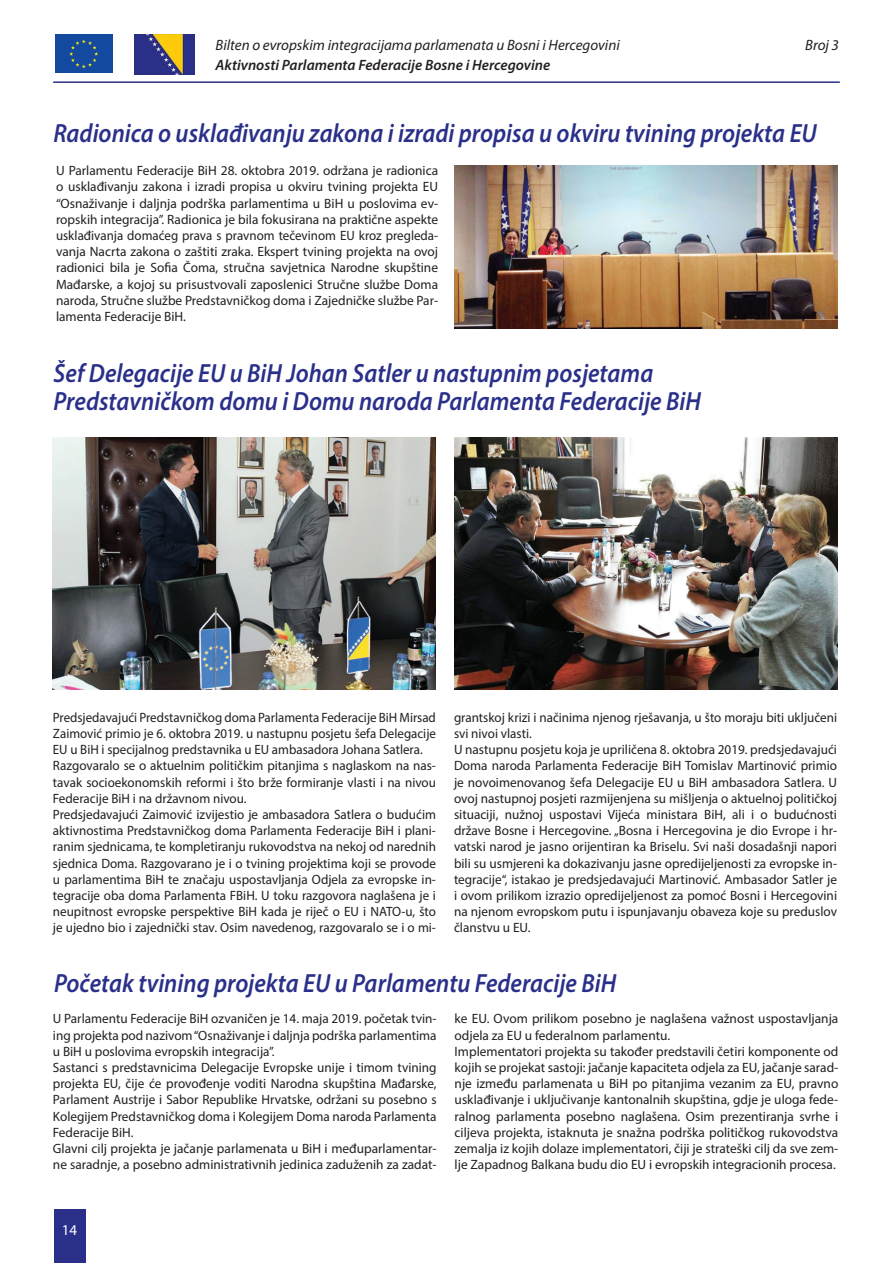
<style>
.page{position:relative;width:893px;height:1263px;background:#fff}
.page>*{position:absolute;margin:0;border:0;box-sizing:border-box;transform-origin:0 0}
.t1{font:italic 600 26.4px/28.8px "Myriad Pro";color:#2a3089;scale:.91 1}
.t2{font:italic 15px "Myriad Pro";color:#231f20}
.t3{font:italic 600 15px "Myriad Pro";color:#231f20}
.t4{font:15px "Myriad Pro";color:#fff}
.t5{font:13.5px/16.2px "Myriad Pro";color:#231f20}
.t6{font:13.5px/16.2px "Myriad Pro";color:#231f20;scale:.96 1}
</style>
<div class="page">
<hr style="left:53px;top:81px;width:787px;height:2px;background:#2a3089">
<div style="left:54px;top:34px;width:60px;height:40px;background:#13499f"></div>
<svg style="left:69px;top:39px;width:29px;height:29px"></svg>
<img style="left:135px;top:35px;width:59px;height:39px">
<div style="left:54px;top:1209px;width:31px;height:54px;background:#2a3089"></div>
<img style="left:454px;top:437px;width:383px;height:253px">
<img style="left:53px;top:437px;width:383px;height:253px">
<img style="left:455px;top:165px;width:382px;height:163px">
<p class="t2" style="left:216px;top:35px;width:406px">Bilten o evropskim integracijama parlamenata u Bosni i Hercegovini</p>
<p class="t3" style="left:216px;top:56px;width:336px">Aktivnosti Parlamenta Federacije Bosne i Hercegovine</p>
<p class="t2" style="left:805px;top:35px;width:35px">Broj 3</p>
<h1 class="t1" style="left:54px;top:118px;width:840px">Radionica o usklađivanju zakona i izradi propisa u okviru tvining projekta EU</h1>
<p class="t5" style="left:56px;top:162px;width:384px;text-align:justify">U Parlamentu Federacije BiH 28. oktobra 2019. održana je radionica o usklađivanju zakona i izradi propisa u okviru tvining projekta EU “Osnaživanje i daljnja podrška parlamentima u BiH u poslovima ev&shy;ropskih integracija”. Radionica je bila fokusirana na praktične aspekte usklađivanja domaćeg prava s pravnom tečevinom EU kroz pregleda&shy;vanja Nacrta zakona o zaštiti zraka. Ekspert tvining projekta na ovoj radionici bila je Sofia Čoma, stručna savjetnica Narodne skupštine Mađarske, a kojoj su prisustvovali zaposlenici Stručne službe Doma naroda, Stručne službe Predstavničkog doma i Zajedničke službe Par&shy;lamenta Federacije BiH.</p>
<h1 class="t1" style="left:54px;top:358px;width:713px">Šef Delegacije EU u BiH Johan Satler u nastupnim posjetama<br>Predstavničkom domu i Domu naroda Parlamenta Federacije BiH</h1>
<p class="t6" style="left:53px;top:709px;width:401px">Predsjedavajući Predstavničkog doma Parlamenta Federacije BiH Mirsad Zaimović primio je 6. oktobra 2019. u nastupnu posjetu šefa Delegacije EU u BiH i specijalnog predstavnika u EU ambasadora Johana Satlera.<br>Razgovaralo se o aktuelnim političkim pitanjima s naglaskom na nas&shy;tavak socioekonomskih reformi i što brže formiranje vlasti i na nivou Federacije BiH i na državnom nivou.<br>Predsjedavajući Zaimović izvijestio je ambasadora Satlera o budućim aktivnostima Predstavničkog doma Parlamenta Federacije BiH i plani&shy;ranim sjednicama, te kompletiranju rukovodstva na nekoj od narednih sjednica Doma. Razgovarano je i o tvining projektima koji se provode u parlamentima BiH te značaju uspostavljanja Odjela za evropske in&shy;tegracije oba doma Parlamenta FBiH. U toku razgovora naglašena je i neupitnost evropske perspektive BiH kada je riječ o EU i NATO-u, što je ujedno bio i zajednički stav. Osim navedenog, razgovaralo se i o mi-</p>
<p class="t5" style="left:454px;top:709px;width:385px">grantskoj krizi i načinima njenog rješavanja, u što moraju biti uključeni svi nivoi vlasti.<br>U nastupnu posjetu koja je upriličena 8. oktobra 2019. predsjedavajući Doma naroda Parlamenta Federacije BiH Tomislav Martinović primio je novoimenovanog šefa Delegacije EU u BiH ambasadora Satlera. U ovoj nastupnoj posjeti razmijenjena su mišljenja o aktuelnoj političkoj situaciji, nužnoj uspostavi Vijeća ministara BiH, ali i o budućnosti države Bosne i Hercegovine. „Bosna i Hercegovina je dio Evrope i hr&shy;vatski narod je jasno orijentiran ka Briselu. Svi naši dosadašnji napori bili su usmjereni ka dokazivanju jasne opredijeljenosti za evropske in&shy;tegracije“, istakao je predsjedavajući Martinović. Ambasador Satler je i ovom prilikom izrazio opredijeljenost za pomoć Bosni i Hercegovini na njenom evropskom putu i ispunjavanju obaveza koje su preduslov članstvu u EU.</p>
<h1 class="t1" style="left:54px;top:967px;width:619px">Početak tvining projekta EU u Parlamentu Federacije BiH</h1>
<p class="t5" style="left:53px;top:1010px;width:385px">U Parlamentu Federacije BiH ozvaničen je 14. maja 2019. početak tvin&shy;ing projekta pod nazivom “Osnaživanje i daljnja podrška parlamentima u BiH u poslovima evropskih integracija”.<br>Sastanci s predstavnicima Delegacije Evropske unije i timom tvining projekta EU, čije će provođenje voditi Narodna skupština Mađarske, Parlament Austrije i Sabor Republike Hrvatske, održani su posebno s Kolegijem Predstavničkog doma i Kolegijem Doma naroda Parlamenta Federacije BiH.<br>Glavni cilj projekta je jačanje parlamenata u BiH i međuparlamentar&shy;ne saradnje, a posebno administrativnih jedinica zaduženih za zadat-</p>
<p class="t5" style="left:455px;top:1010px;width:385px">ke EU. Ovom prilikom posebno je naglašena važnost uspostavljanja odjela za EU u federalnom parlamentu.<br>Implementatori projekta su također predstavili četiri komponente od kojih se projekat sastoji: jačanje kapaciteta odjela za EU, jačanje sarad&shy;nje između parlamenata u BiH po pitanjima vezanim za EU, pravno usklađivanje i uključivanje kantonalnih skupština, gdje je uloga fede&shy;ralnog parlamenta posebno naglašena. Osim prezentiranja svrhe i ciljeva projekta, istaknuta je snažna podrška političkog rukovodstva zemalja iz kojih dolaze implementatori, čiji je strateški cilj da sve zem&shy;lje Zapadnog Balkana budu dio EU i evropskih integracionih procesa.</p>
<p class="t4" style="left:62px;top:1221px;width:17px">14</p>
</div>
